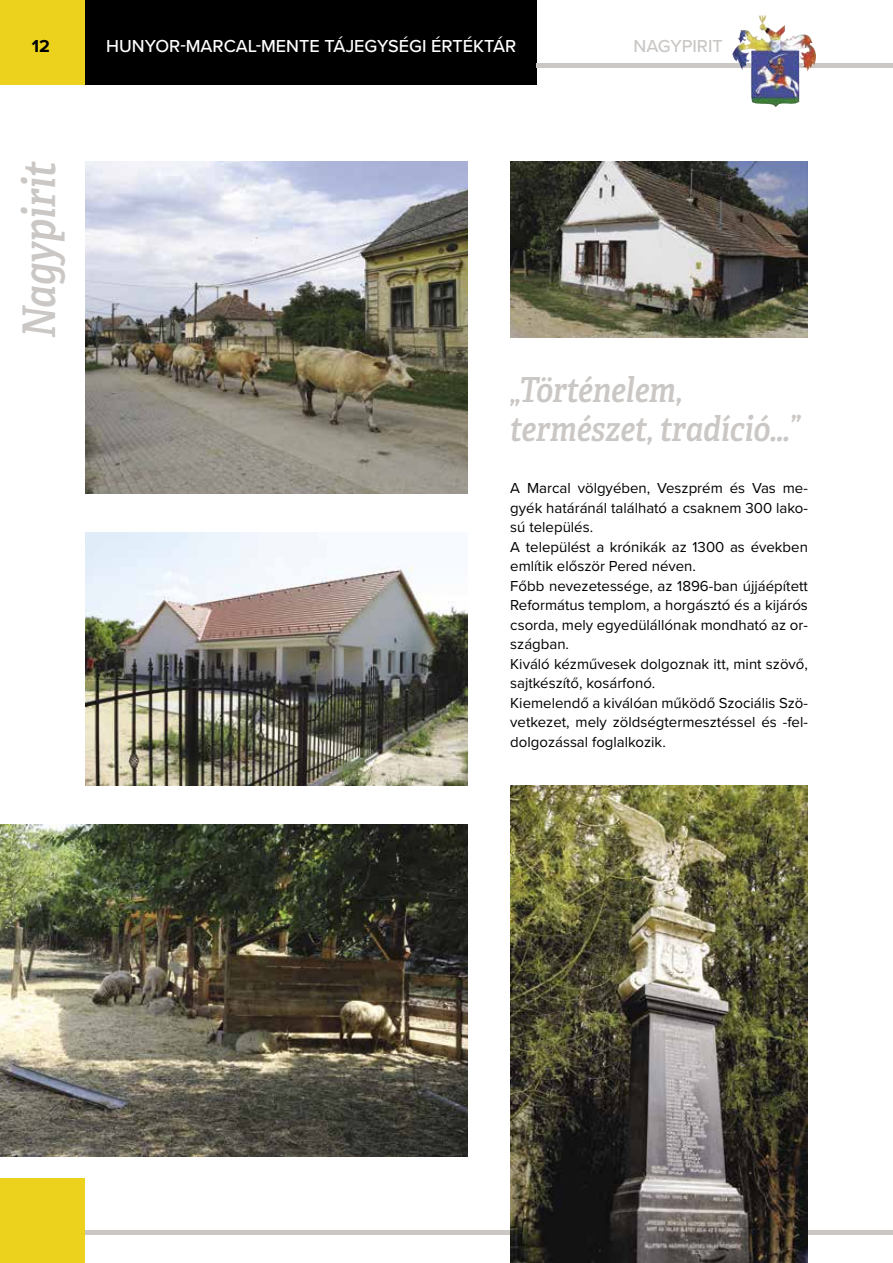
<style>
.page{position:relative;width:893px;height:1263px;background:#fff}
.page>*{position:absolute;margin:0;border:0;box-sizing:border-box;transform-origin:0 0}
.t1{font:italic 45px "Adelle Condensed Sb";letter-spacing:-.005em;color:#cac7c5}
.t2{font:italic 34.5px/39px "Adelle Condensed Sb";color:#cac7c5}
.t3{font:500 18px "Proxima Nova";color:#fff}
.t4{font:500 18px "Proxima Nova";color:#cac7c5}
.t5{font:700 18px "Proxima Nova";color:#000}
.t6{font:15px/19.5px "Proxima Nova";color:#000}
</style>
<div class="page">
<div style="left:0;top:1178px;width:85px;height:85px;background:#ecd21c"></div>
<div style="left:0;top:0;width:85px;height:85px;background:#ecd21c"></div>
<div style="left:85px;top:0;width:452px;height:85px;background:#000"></div>
<hr style="left:537px;top:64px;width:356px;height:4px;background:#cac7c5">
<hr style="left:85px;top:1230px;width:808px;height:4px;background:#cac7c5">
<img style="left:510px;top:786px;width:298px;height:477px">
<img style="left:510px;top:162px;width:298px;height:175px">
<img style="left:85px;top:532px;width:383px;height:254px">
<img style="left:0;top:825px;width:468px;height:331px">
<img style="left:85px;top:162px;width:383px;height:331px">
<img style="left:732px;top:15px;width:84px;height:92px">
<p class="t5" style="left:32px;top:33px;width:20px">12</p>
<p class="t3" style="left:106px;top:33px;width:412px">HUNYOR-MARCAL-MENTE TÁJEGYSÉGI ÉRTÉKTÁR</p>
<p class="t4" style="left:633px;top:33px;width:91px">NAGYPIRIT</p>
<h1 class="t1" style="left:6px;top:338px;width:178px;rotate:-90deg">Nagypirit</h1>
<h2 class="t2" style="left:510px;top:369px;width:291px">„Történelem, természet, tradíció…”</h2>
<p class="t6" style="left:510px;top:478px;width:299px">A Marcal völgyében, Veszprém és Vas me&shy;gyék határánál található a csaknem 300 lako&shy;sú település.<br>A települést a krónikák az 1300 as években említik először Pered néven.<br>Főbb nevezetessége, az 1896-ban újjáépített Református templom, a horgásztó és a kijárós csorda, mely egyedülállónak mondható az or&shy;szágban.<br>Kiváló kézművesek dolgoznak itt, mint szövő, sajtkészítő, kosárfonó.<br>Kiemelendő a kiválóan működő Szociális Szö&shy;vetkezet, mely zöldségtermesztéssel és -fel&shy;dolgozással foglalkozik.</p>
</div>
